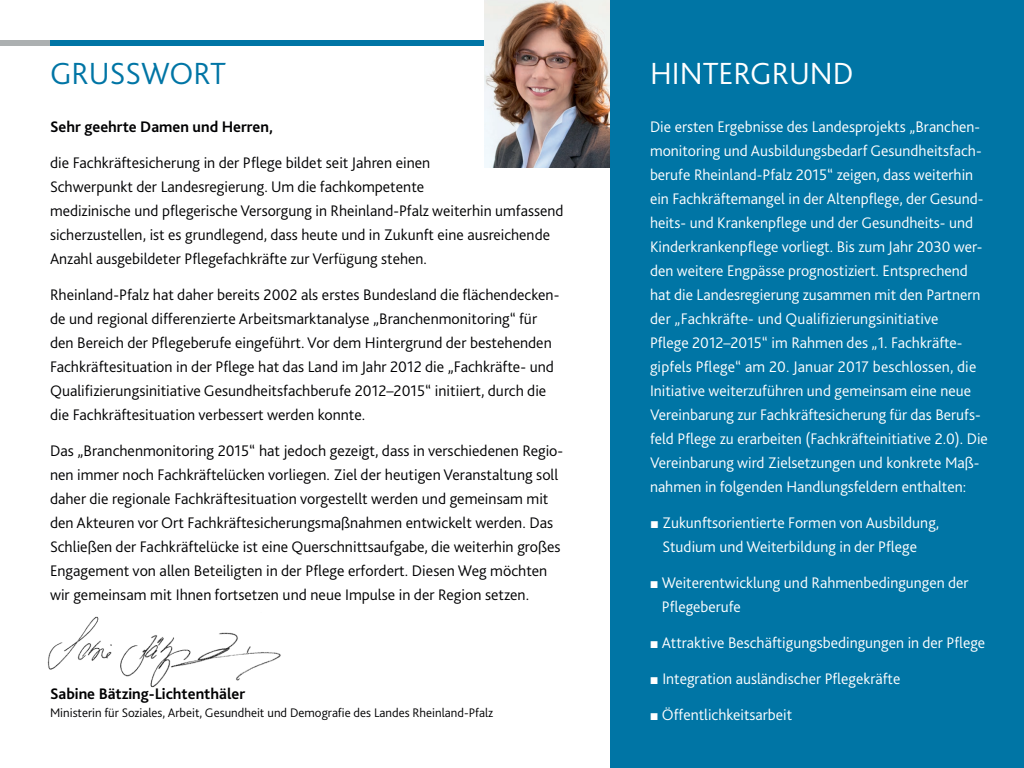
<style>
.page{position:relative;width:1024px;height:768px;background:#fff}
.page>*{position:absolute;margin:0;border:0;box-sizing:border-box;transform-origin:0 0}
.t1{font:300 32px "Bliss 2";color:#fff}
.t2{font:300 32px "Bliss 2";color:#0075a5}
.t3{font:300 16px/24px "Bliss 2";color:#000002}
.t4{font:300 16px/24px "Bliss 2";color:#fff}
.t5{font:700 16px "Bliss 2";color:#000002}
.t6{font:300 13px "Bliss 2";color:#000002}
</style>
<div class="page">
<div style="left:0;top:40px;width:59px;height:6px;background:#acb0b1"></div>
<img style="left:47px;top:616px;width:234px;height:72px">
<div style="left:50px;top:40px;width:832px;height:6px;background:#0075a5"></div>
<div style="left:610px;top:0;width:414px;height:768px;background:#0075a5"></div>
<img style="left:484px;top:0;width:125px;height:167px">
<h1 class="t2" style="left:50px;top:54px;width:178px">GRUSSWORT</h1>
<h1 class="t1" style="left:650px;top:54px;width:205px">HINTERGRUND</h1>
<p class="t4" style="left:650px;top:114px;width:339px">Die ersten Ergebnisse des Landesprojekts „Branchen&shy;monitoring und Ausbildungsbedarf Gesundheitsfach&shy;berufe Rheinland-Pfalz 2015“ zeigen, dass weiterhin ein Fachkräftemangel in der Altenpflege, der Gesund&shy;heits- und Krankenpflege und der Gesundheits- und Kinderkrankenpflege vorliegt. Bis zum Jahr 2030 wer&shy;den weitere Engpässe prognostiziert. Entsprechend hat die Landesregierung zusammen mit den Partnern der „Fachkräfte- und Qualifizierungsinitiative<br>Pflege 2012–2015“ im Rahmen des „1. Fachkräfte&shy;gipfels Pflege“ am 20. Januar 2017 beschlossen, die Initiative weiterzuführen und gemeinsam eine neue Vereinbarung zur Fachkräftesicherung für das Berufs&shy;feld Pflege zu erarbeiten (Fachkräfteinitiative 2.0). Die Vereinbarung wird Zielsetzungen und konkrete Maß&shy;nahmen in folgenden Handlungsfeldern enthalten:</p>
<p class="t4" style="left:662px;top:510px;width:278px">Zukunftsorientierte Formen von Ausbildung,<br>Studium und Weiterbildung in der Pflege</p>
<p class="t4" style="left:662px;top:570px;width:308px">Weiterentwicklung und Rahmenbedingungen der<br>Pflegeberufe</p>
<p class="t4" style="left:662px;top:630px;width:325px">Attraktive Beschäftigungsbedingungen in der Pflege</p>
<p class="t4" style="left:662px;top:666px;width:239px">Integration ausländischer Pflegekräfte</p>
<p class="t4" style="left:662px;top:702px;width:132px">Öffentlichkeitsarbeit</p>
<p class="t5" style="left:50px;top:117px;width:224px">Sehr geehrte Damen und Herren,</p>
<p class="t3" style="left:50px;top:150px;width:515px">die Fachkräftesicherung in der Pflege bildet seit Jahren einen<br>Schwerpunkt der Landesregierung. Um die fachkompetente<br>medizinische und pflegerische Versorgung in Rheinland-Pfalz weiterhin umfassend sicherzustellen, ist es grundlegend, dass heute und in Zukunft eine ausreichende Anzahl ausgebildeter Pflegefachkräfte zur Verfügung stehen.</p>
<p class="t3" style="left:50px;top:282px;width:511px">Rheinland-Pfalz hat daher bereits 2002 als erstes Bundesland die flächendecken&shy;de und regional differenzierte Arbeitsmarktanalyse „Branchenmonitoring“ für den Bereich der Pflegeberufe eingeführt. Vor dem Hintergrund der bestehenden Fachkräftesituation in der Pflege hat das Land im Jahr 2012 die „Fachkräfte- und Qualifizierungsinitiative Gesundheitsfachberufe 2012–2015“ initiiert, durch die die Fachkräftesituation verbessert werden konnte.</p>
<p class="t3" style="left:50px;top:438px;width:515px">Das „Branchenmonitoring 2015“ hat jedoch gezeigt, dass in verschiedenen Regio&shy;nen immer noch Fachkräftelücken vorliegen. Ziel der heutigen Veranstaltung soll daher die regionale Fachkräftesituation vorgestellt werden und gemeinsam mit den Akteuren vor Ort Fachkräftesicherungsmaßnahmen entwickelt werden. Das Schließen der Fachkräftelücke ist eine Querschnittsaufgabe, die weiterhin großes Engagement von allen Beteiligten in der Pflege erfordert. Diesen Weg möchten wir gemeinsam mit Ihnen fortsetzen und neue Impulse in der Region setzen.</p>
<p class="t5" style="left:50px;top:684px;width:197px">Sabine Bätzing-Lichtenthäler</p>
<p class="t6" style="left:50px;top:705px;width:445px">Ministerin für Soziales, Arbeit, Gesundheit und Demografie des Landes Rheinland-Pfalz</p>
</div>
